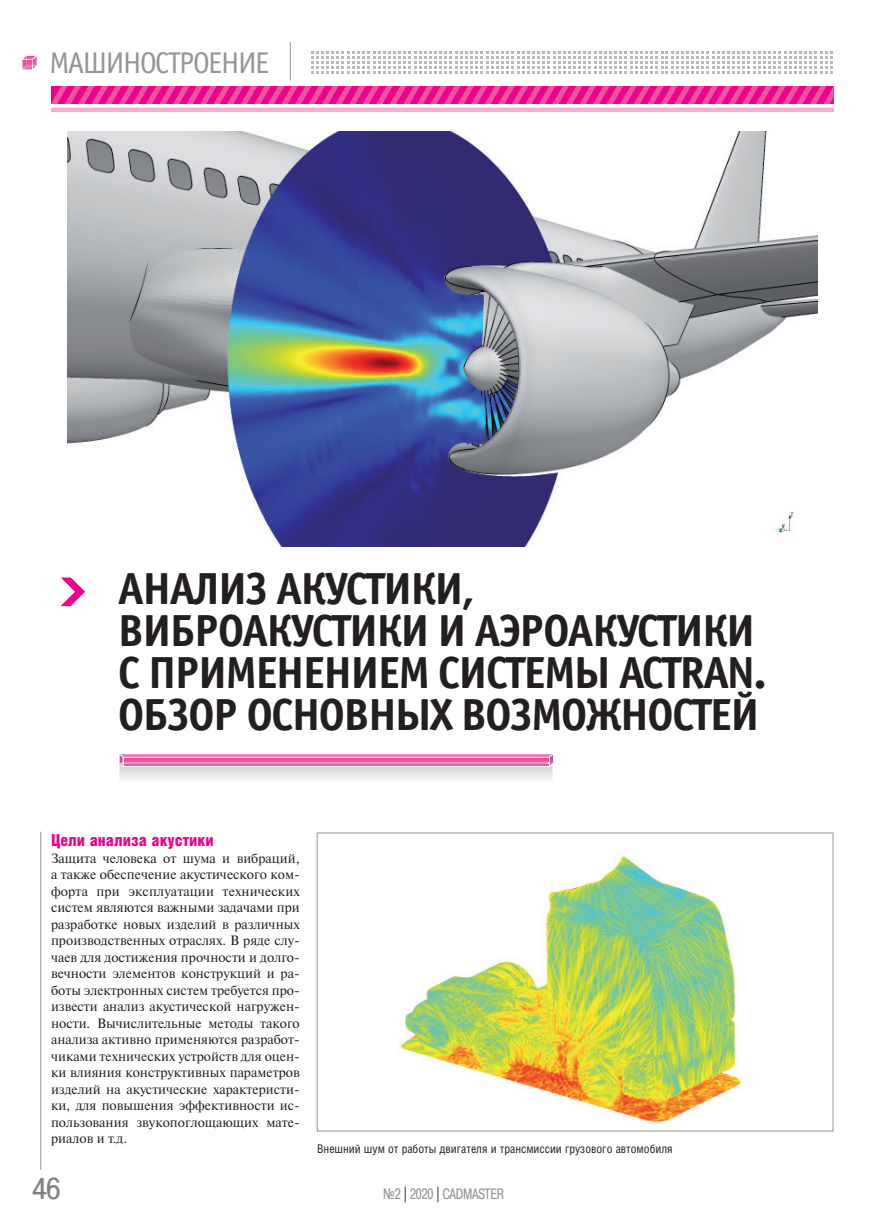
<style>
.page{position:relative;width:893px;height:1221px;background:#fff}
.page>*{position:absolute;margin:0;border:0;box-sizing:border-box;transform-origin:0 0}
.t1{font:700 45px/42px "Officina Sans C";letter-spacing:-.04em;color:#231f20}
.t2{font:30px "Officina Sans C";letter-spacing:-.05em;color:#939598}
.t3{font:30px "Pragmatica Cond C";color:#808285;scale:1.07 1}
.t4{font:900 16.5px "Helios Cond";color:#ed028c}
.t5{font:15px "Pragmatica Cond C";color:#939598;scale:.9 1}
.t6{font:13.5px/16.5px "Newton C";color:#231f20;text-align:justify}
.t7{font:12px "Helios Cond";color:#231f20}
.s1{color:#231f20}
</style>
<div class="page">
<svg style="left:22px;top:55px;width:15px;height:15px"></svg>
<hr style="left:290px;top:42px;width:1px;height:38px;background:#939598">
<svg style="left:311px;top:51px;width:522px;height:23px"></svg>
<svg style="left:51px;top:86px;width:782px;height:18px;background:#ed2794"></svg>
<hr style="left:51px;top:108px;width:782px;height:4px;background:#f5adce">
<hr style="left:40px;top:831px;width:1px;height:338px;background:#939598">
<svg style="left:119px;top:754px;width:435px;height:14px;background:#e888b8"></svg>
<svg style="left:61px;top:577px;width:24px;height:29px"></svg>
<img style="left:398px;top:856px;width:343px;height:267px">
<div style="left:317px;top:832px;width:516px;height:299px;border:1px solid #939598"></div>
<img style="left:67px;top:131px;width:750px;height:415px">
<h2 class="t2" style="left:49px;top:51px;width:222px">МАШИНОСТРОЕНИЕ</h2>
<h1 class="t1" style="left:118px;top:571px;width:650px">АНАЛИЗ АКУСТИКИ,<br>ВИБРОАКУСТИКИ И АЭРОАКУСТИКИ<br>С ПРИМЕНЕНИЕМ СИСТЕМЫ ACTRAN.<br>ОБЗОР ОСНОВНЫХ ВОЗМОЖНОСТЕЙ</h1>
<p class="t4" style="left:51px;top:834px;width:164px">Цели анализа акустики</p>
<p class="t6" style="left:51px;top:850px;width:250px">Защита человека от шума и вибраций, а также обеспечение акустического ком&shy;форта при эксплуатации технических систем являются важными задачами при разработке новых изделий в различных производственных отраслях. В ряде слу&shy;чаев для достижения прочности и долго&shy;вечности элементов конструкций и ра&shy;боты электронных систем требуется про&shy;извести анализ акустической нагружен&shy;ности. Вычислительные методы такого анализа активно применяются разработ&shy;чиками технических устройств для оцен&shy;ки влияния конструктивных параметров изделий на акустические характеристи&shy;ки, для повышения эффективности ис&shy;пользования звукопоглощающих мате&shy;риалов и т.д.</p>
<p class="t7" style="left:317px;top:1144px;width:357px">Внешний шум от работы двигателя и трансмиссии грузового автомобиля</p>
<h2 class="t3" style="left:33px;top:1171px;width:27px">46</h2>
<p class="t5" style="left:383px;top:1185px;width:135px">¹2 <span class="s1">|</span> 2020 <span class="s1">|</span> CADMASTER</p>
</div>
